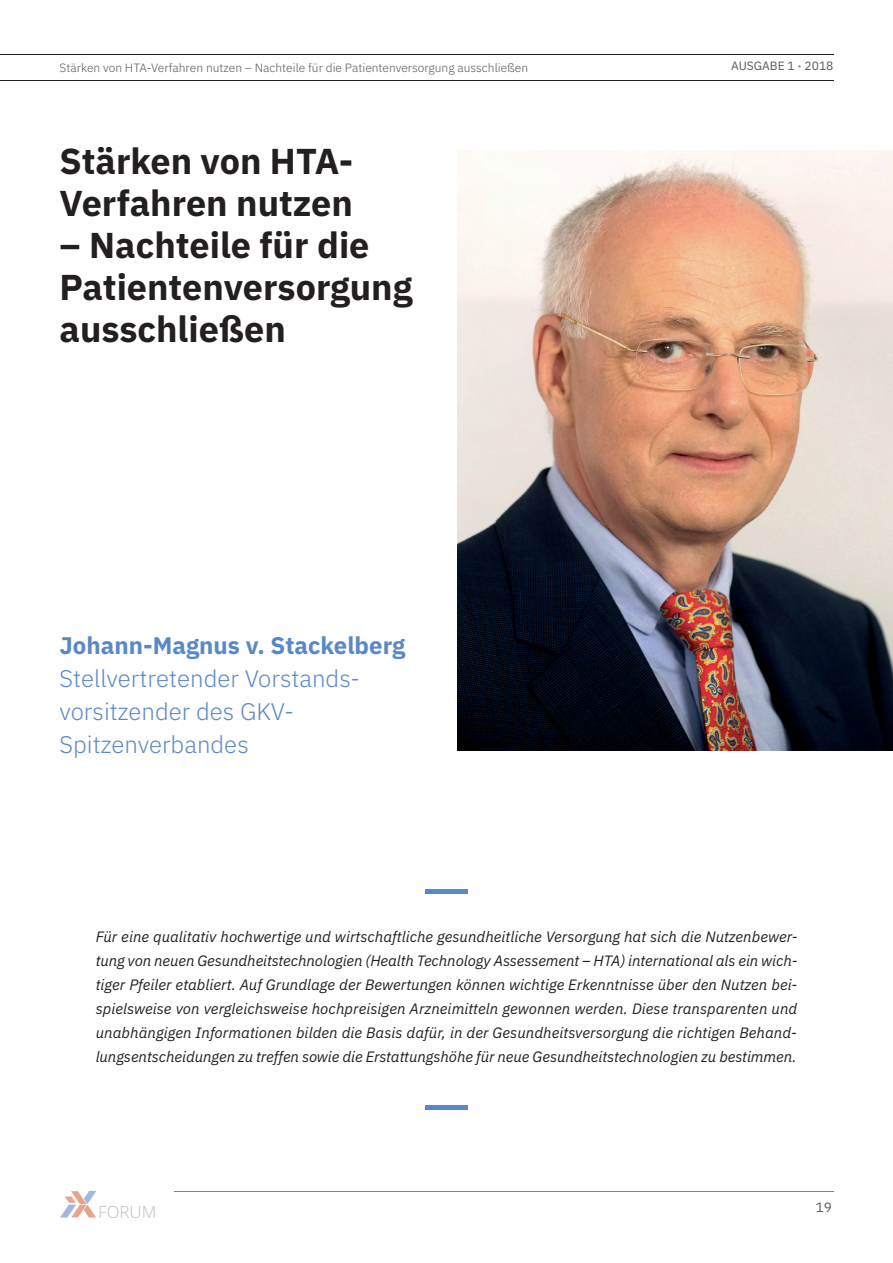
<style>
.page{position:relative;width:893px;height:1263px;background:#fff}
.page>*{position:absolute;margin:0;border:0;box-sizing:border-box;transform-origin:0 0}
.t1{font:700 36px/42px "IBM Plex Sans";color:#231f20}
.t2{font:300 24px/33px "IBM Plex Sans";color:#5a88c6}
.t3{font:700 24px "IBM Plex Sans";color:#5a88c6}
.t4{font:300 16.8px "Open Sans";color:#bdbec1}
.t5{font:italic 15px/24px "IBM Plex Sans";letter-spacing:-.005em;color:#231f20;text-align:justify}
.t6{font:13.5px "IBM Plex Sans";color:#57585a}
.t7{font:300 12px "IBM Plex Sans";color:#57585a}
.t8{font:12px "IBM Plex Sans";color:#57585a}
.s1{font-weight:700;color:#5a88c6}
</style>
<div class="page">
<img style="left:457px;top:150px;width:435px;height:600px">
<hr style="left:425px;top:1106px;width:43px;height:4px;background:#5a88c6">
<hr style="left:425px;top:890px;width:43px;height:4px;background:#5a88c6">
<svg style="left:60px;top:1191px;width:36px;height:26px"></svg>
<hr style="left:0;top:54px;width:833px;height:1px;background:#231f20">
<hr style="left:0;top:80px;width:833px;height:1px;background:#231f20">
<hr style="left:174px;top:1191px;width:659px;height:1px;background:#5a88c6">
<p class="t7" style="left:60px;top:59px;width:470px">Stärken von HTA-Verfahren nutzen – Nachteile für die Patientenversorgung ausschließen</p>
<p class="t8" style="left:731px;top:57px;width:104px">AUSGABE 1 <span class="s1">·</span> 2018</p>
<h1 class="t1" style="left:60px;top:137px;width:295px">Stärken von HTA-<br>Verfahren nutzen</h1>
<h1 class="t1" style="left:60px;top:221px;width:355px">– Nachteile für die<br>Patientenversorgung ausschließen</h1>
<h2 class="t3" style="left:60px;top:626px;width:347px">Johann-Magnus v. Stackelberg</h2>
<h2 class="t2" style="left:60px;top:660px;width:302px">Stellvertretender Vorstands&shy;vorsitzender des GKV-<br>Spitzenverbandes</h2>
<p class="t5" style="left:96px;top:923px;width:703px">Für eine qualitativ hochwertige und wirtschaftliche gesundheitliche Versorgung hat sich die Nutzenbewer&shy;tung von neuen Gesundheitstechnologien (Health Technology Assessement – HTA) international als ein wich&shy;tiger Pfeiler etabliert. Auf Grundlage der Bewertungen können wichtige Erkenntnisse über den Nutzen bei&shy;spielsweise von vergleichsweise hochpreisigen Arzneimitteln gewonnen werden. Diese transparenten und unabhängigen Informationen bilden die Basis dafür, in der Gesundheitsversorgung die richtigen Behand&shy;lungsentscheidungen zu treffen sowie die Erstattungshöhe für neue Gesundheitstechnologien zu bestimmen.</p>
<p class="t4" style="left:98px;top:1200px;width:59px">FORUM</p>
<p class="t6" style="left:816px;top:1197px;width:18px">19</p>
</div>
